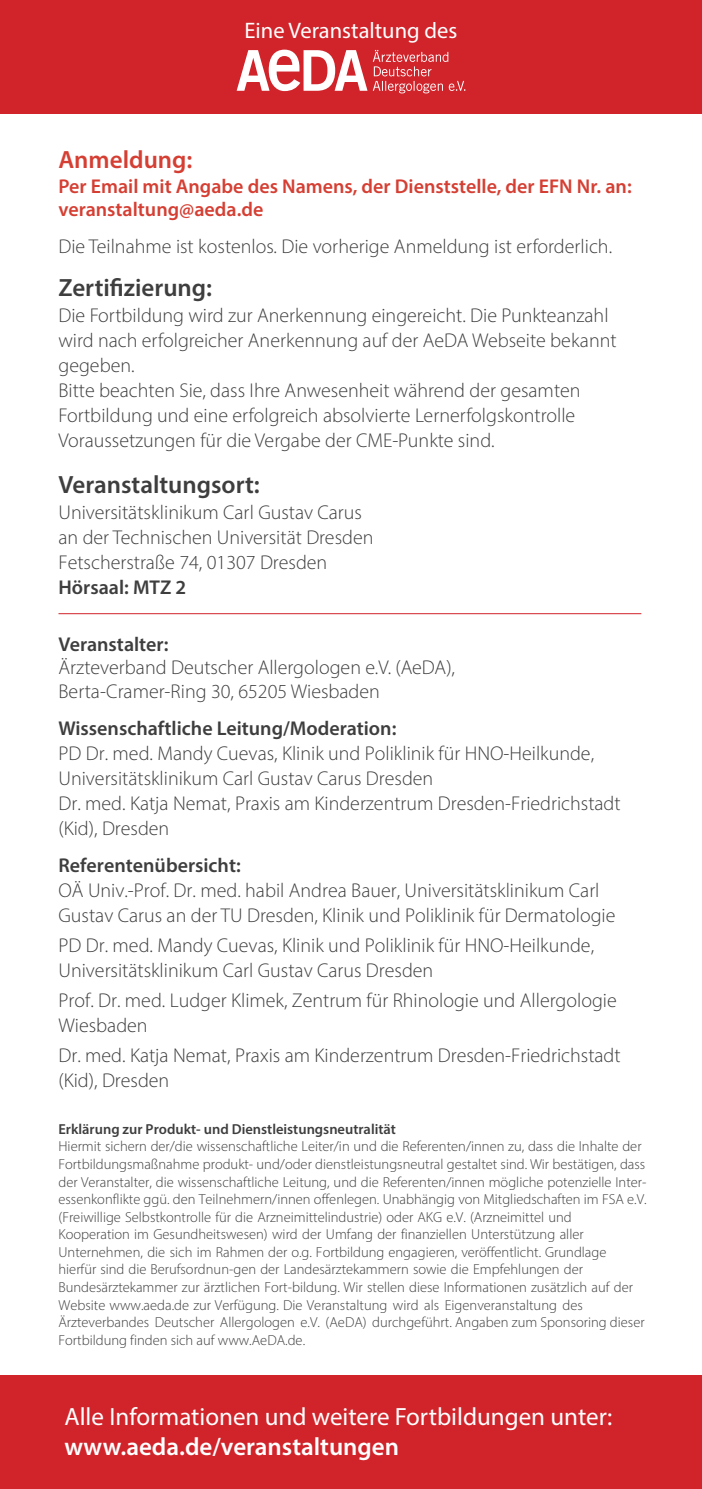
<style>
.page{position:relative;width:702px;height:1489px;background:#fff}
.page>*{position:absolute;margin:0;border:0;box-sizing:border-box;transform-origin:0 0}
.t1{font:25px "Myriad Pro";color:#fff}
.t2{font:600 25px "Myriad Pro";color:#3e3e3f}
.t3{font:600 25px "Myriad Pro";color:#fff}
.t4{font:600 25px "Myriad Pro";color:#d53f33}
.t5{font:22.5px "Myriad Pro";color:#fff}
.t6{font:300 20px/25px "Myriad Pro";color:#3e3e3f}
.t7{font:600 20px "Myriad Pro";color:#3e3e3f}
.t8{font:600 20px/22.5px "Myriad Pro";color:#d53f33}
.t9{font:300 14.5px/17.5px "Myriad Pro";color:#3e3e3f}
.t10{font:600 14.5px "Myriad Pro";color:#3e3e3f}
</style>
<div class="page">
<div style="left:0;top:1375px;width:702px;height:113px;background:#d1232a"></div>
<div style="left:0;top:0;width:702px;height:113px;background:#d1232a"></div>
<svg style="left:236px;top:50px;width:131px;height:41px"></svg>
<svg style="left:373px;top:50px;width:92px;height:43px"></svg>
<hr style="left:58px;top:613px;width:583px;height:1px;background:#d1232a">
<p class="t5" style="left:244px;top:17px;width:214px">Eine Veranstaltung des</p>
<p class="t4" style="left:58px;top:144px;width:135px">Anmeldung:</p>
<p class="t8" style="left:58px;top:175px;width:574px">Per Email mit Angabe des Namens, der Dienststelle, der EFN Nr. an: veranstaltung@aeda.de</p>
<p class="t6" style="left:58px;top:234px;width:555px">Die Teilnahme ist kostenlos. Die vorherige Anmeldung ist erforderlich.</p>
<p class="t2" style="left:58px;top:271px;width:155px">Zertifizierung:</p>
<p class="t6" style="left:58px;top:302px;width:559px">Die Fortbildung wird zur Anerkennung eingereicht. Die Punkteanzahl wird nach erfolgreicher Anerkennung auf der AeDA Webseite bekannt gegeben.<br>Bitte beachten Sie, dass Ihre Anwesenheit während der gesamten Fortbildung und eine erfolgreich absolvierte Lernerfolgskontrolle Voraussetzungen für die Vergabe der CME-Punkte sind.</p>
<p class="t2" style="left:58px;top:468px;width:203px">Veranstaltungsort:</p>
<p class="t6" style="left:58px;top:499px;width:316px">Universitätsklinikum Carl Gustav Carus an der Technischen Universität Dresden<br>Fetscherstraße 74, 01307 Dresden</p>
<p class="t7" style="left:58px;top:574px;width:129px">Hörsaal: MTZ 2</p>
<p class="t7" style="left:58px;top:631px;width:111px">Veranstalter:</p>
<p class="t6" style="left:58px;top:655px;width:398px;line-height:24.2px">Ärzteverband Deutscher Allergologen e.V. (AeDA),<br>Berta-Cramer-Ring 30, 65205 Wiesbaden</p>
<p class="t7" style="left:58px;top:715px;width:339px">Wissenschaftliche Leitung/Moderation:</p>
<p class="t6" style="left:58px;top:740px;width:563px">PD Dr. med. Mandy Cuevas, Klinik und Poliklinik für HNO-Heilkunde, Universitätsklinikum Carl Gustav Carus Dresden<br>Dr. med. Katja Nemat, Praxis am Kinderzentrum Dresden-Friedrichstadt (Kid), Dresden</p>
<p class="t7" style="left:58px;top:852px;width:184px">Referentenübersicht:</p>
<p class="t6" style="left:58px;top:877px;width:558px">OÄ Univ.-Prof. Dr. med. habil Andrea Bauer, Universitätsklinikum Carl<br>Gustav Carus an der TU Dresden, Klinik und Poliklinik für Dermatologie</p>
<p class="t6" style="left:58px;top:932px;width:537px">PD Dr. med. Mandy Cuevas, Klinik und Poliklinik für HNO-Heilkunde,<br>Universitätsklinikum Carl Gustav Carus Dresden</p>
<p class="t6" style="left:58px;top:987px;width:560px">Prof. Dr. med. Ludger Klimek, Zentrum für Rhinologie und Allergologie<br>Wiesbaden</p>
<p class="t6" style="left:58px;top:1042px;width:563px">Dr. med. Katja Nemat, Praxis am Kinderzentrum Dresden-Friedrichstadt (Kid), Dresden</p>
<p class="t10" style="left:58px;top:1120px;width:339px">Erklärung zur Produkt- und Dienstleistungsneutralität</p>
<p class="t9" style="left:58px;top:1137px;width:589px">Hiermit sichern der/die wissenschaftliche Leiter/in und die Referenten/innen zu, dass die Inhalte der Fortbildungsmaßnahme produkt- und/oder dienstleistungsneutral gestaltet sind. Wir bestätigen, dass der Veranstalter, die wissenschaftliche Leitung, und die Referenten/innen mögliche potenzielle Inter&shy;essenkonflikte ggü. den Teilnehmern/innen offenlegen. Unabhängig von Mitgliedschaften im FSA e.V. (Freiwillige Selbstkontrolle für die Arzneimittelindustrie) oder AKG e.V. (Arzneimittel und Kooperation im Gesundheitswesen) wird der Umfang der finanziellen Unterstützung aller Unternehmen, die sich im Rahmen der o.g. Fortbildung engagieren, veröffentlicht. Grundlage hierfür sind die Berufsordnun-gen der Landesärztekammern sowie die Empfehlungen der Bundesärztekammer zur ärztlichen Fort-bildung. Wir stellen diese Informationen zusätzlich auf der Website www.aeda.de zur Verfügung. Die Veranstaltung wird als Eigenveranstaltung des Ärzteverbandes Deutscher Allergologen e.V. (AeDA) durchgeführt. Angaben zum Sponsoring dieser Fortbildung finden sich auf www.AeDA.de.</p>
<p class="t1" style="left:64px;top:1400px;width:549px">Alle Informationen und weitere Fortbildungen unter:</p>
<p class="t3" style="left:64px;top:1430px;width:336px">www.aeda.de/veranstaltungen</p>
</div>
